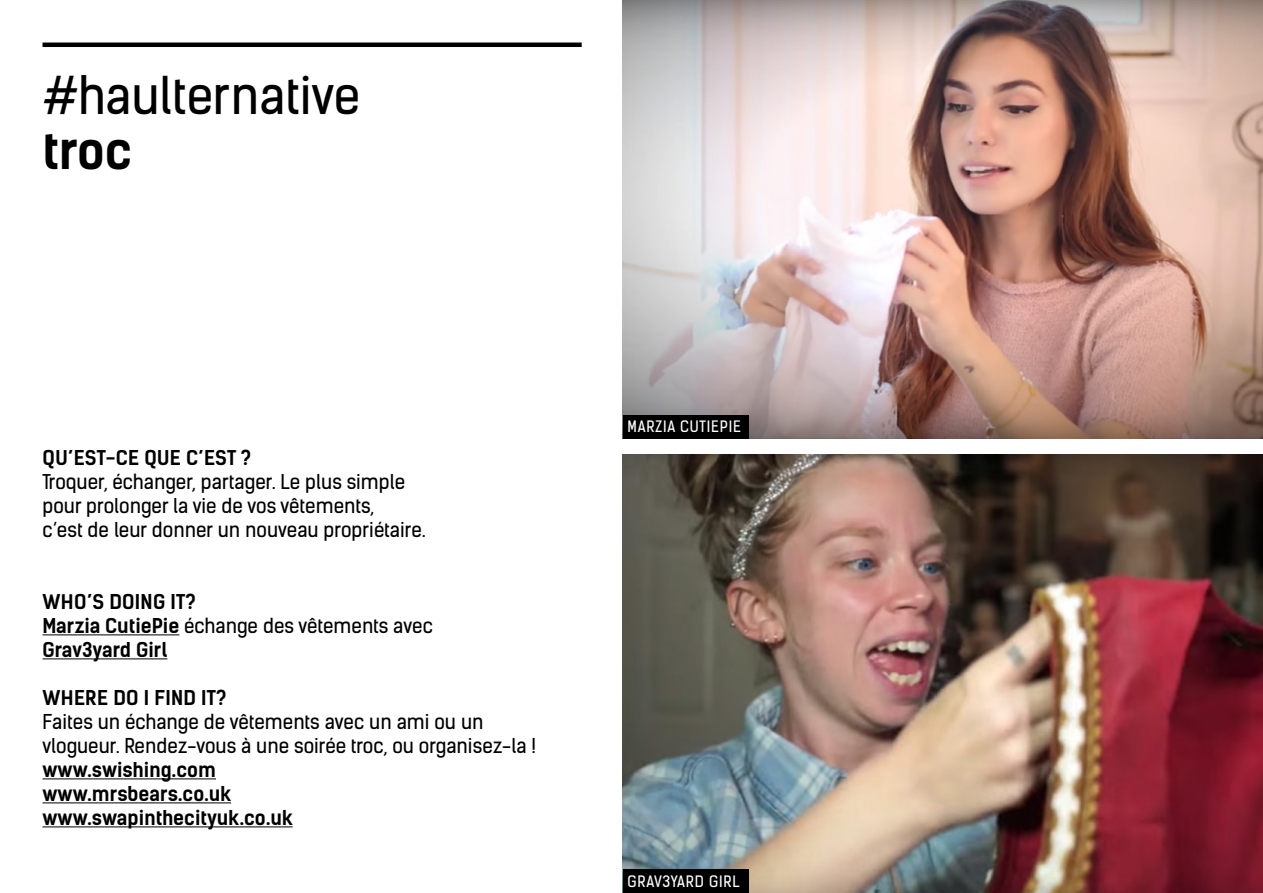
<style>
.page{position:relative;width:1263px;height:893px;background:#fff}
.page>*{position:absolute;margin:0;border:0;box-sizing:border-box;transform-origin:0 0}
.t1{font:49.5px "Kelson Sans";color:#000}
.t2{font:700 49.5px "Kelson Sans";color:#000}
.t3{font:19.5px/24px "Kelson Sans";color:#000}
.t4{font:700 19.5px/24px "Kelson Sans";color:#000}
.t5{font:15px "Kelson Sans";letter-spacing:.055em;color:#fff}
.s1{font-weight:400}
</style>
<div class="page">
<hr style="left:43px;top:634px;width:136px;height:1px;background:#000">
<hr style="left:43px;top:658px;width:124px;height:1px;background:#000">
<hr style="left:43px;top:778px;width:173px;height:1px;background:#000">
<hr style="left:43px;top:802px;width:188px;height:1px;background:#000">
<hr style="left:43px;top:826px;width:250px;height:1px;background:#000">
<hr style="left:43px;top:43px;width:539px;height:4px;background:#000">
<img style="left:623px;top:0;width:640px;height:438px">
<img style="left:623px;top:454px;width:640px;height:439px">
<div style="left:623px;top:415px;width:125px;height:23px;background:#000"></div>
<div style="left:623px;top:869px;width:125px;height:24px;background:#000"></div>
<h1 class="t1" style="left:43px;top:65px;width:319px">#haulternative</h1>
<h1 class="t2" style="left:43px;top:120px;width:91px">troc</h1>
<p class="t4" style="left:43px;top:446px;width:210px">QU’EST-CE QUE C’EST ?</p>
<p class="t3" style="left:43px;top:470px;width:385px">Troquer, échanger, partager. Le plus simple pour prolonger la vie de vos vêtements,<br>c’est de leur donner un nouveau propriétaire.</p>
<p class="t4" style="left:43px;top:590px;width:392px">WHO’S DOING IT?<br>Marzia CutiePie <span class="s1">échange des vêtements avec<br></span>Grav3yard Girl</p>
<p class="t4" style="left:43px;top:686px;width:185px">WHERE DO I FIND IT?</p>
<p class="t3" style="left:43px;top:710px;width:495px">Faites un échange de vêtements avec un ami ou un vlogueur. Rendez-vous à une soirée troc, ou organisez-la !</p>
<p class="t4" style="left:43px;top:758px;width:252px">www.swishing.com www.mrsbears.co.uk www.swapinthecityuk.co.uk</p>
<p class="t5" style="left:627px;top:417px;width:115px">MARZIA CUTIEPIE</p>
<p class="t5" style="left:627px;top:872px;width:114px">GRAV3YARD GIRL</p>
</div>
